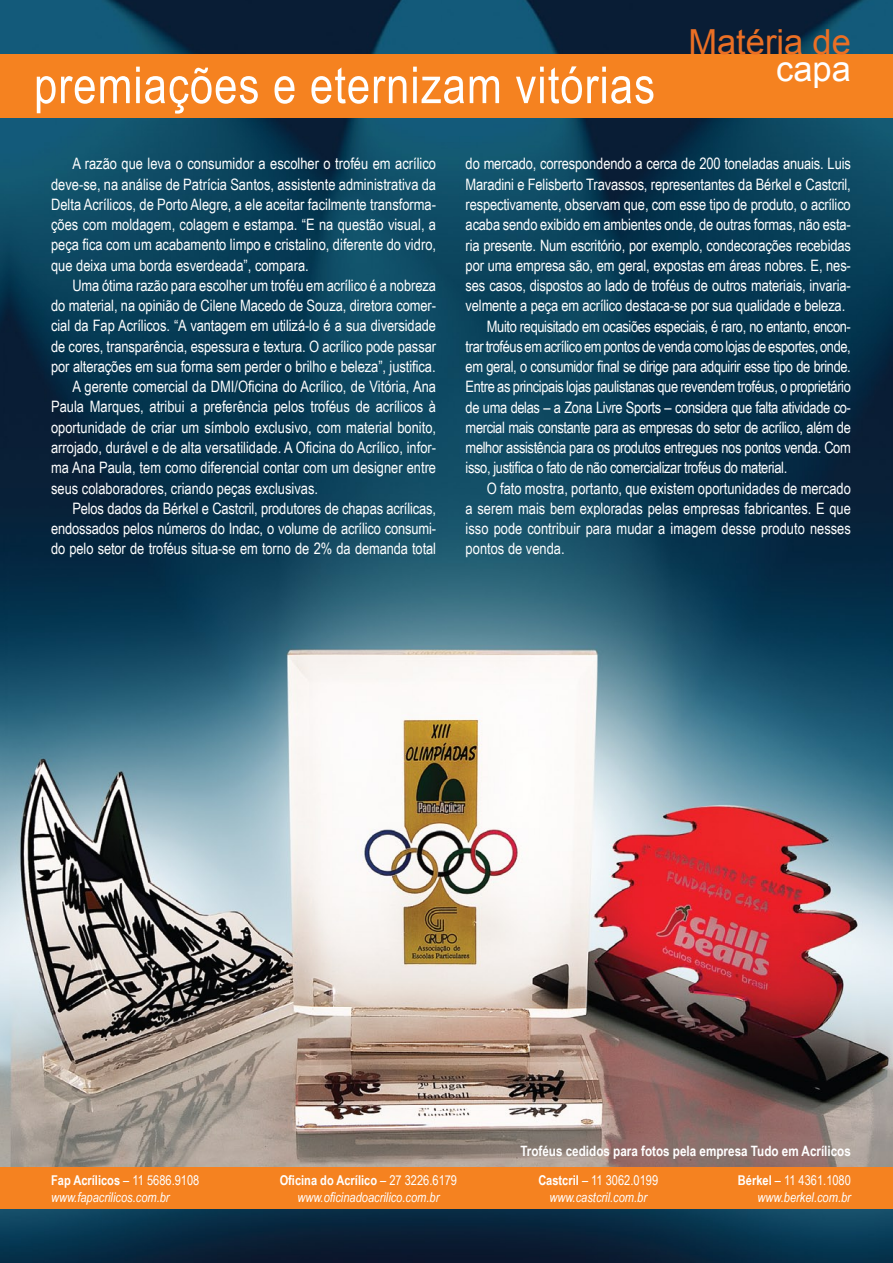
<style>
.page{position:relative;width:893px;height:1263px;background:#fff}
.page>*{position:absolute;margin:0;border:0;box-sizing:border-box;transform-origin:0 0}
.t1{font:51px "Arial Narrow";letter-spacing:.02em;color:#fff}
.t2{font:34.5px "Arial";color:#eb6f24}
.t3{font:34.5px "Arial";color:#fff}
.t4{font:15.75px/20.2px "Arial Narrow";letter-spacing:-.01em;color:#fff;text-align:justify}
.t5{font:700 14.25px "Arial Narrow";color:#fff}
.t6{font:italic 13.5px/17.1px "Arial Narrow";color:#fff;text-align:center}
.s1{font-weight:700;font-style:normal}
.s2{font-style:normal}
</style>
<div class="page">
<img style="left:0;top:0;width:893px;height:1263px">
<div style="left:0;top:54px;width:893px;height:63px;background:#f58220"></div>
<div style="left:0;top:1167px;width:893px;height:42px;background:#f58220"></div>
<h1 class="t1" style="left:34px;top:48px;width:622px">premiações e eternizam vitórias</h1>
<h2 class="t2" style="left:688px;top:19px;width:164px">Matéria de</h2>
<h2 class="t3" style="left:776px;top:46px;width:76px">capa</h2>
<p class="t4" style="left:51px;top:153px;width:387px;text-indent:21px">A razão que leva o consumidor a escolher o troféu em acrílico deve-se, na análise de Patrícia Santos, assistente administrativa da Delta Acrílicos, de Porto Alegre, a ele aceitar facilmente transforma&shy;ções com moldagem, colagem e estampa. “E na questão visual, a peça fica com um acabamento limpo e cristalino, diferente do vidro, que deixa uma borda esverdeada”, compara.</p>
<p class="t4" style="left:72px;top:275px;width:365px">Uma ótima razão para escolher um troféu em acrílico é a nobreza</p>
<p class="t4" style="left:51px;top:295px;width:387px">do material, na opinião de Cilene Macedo de Souza, diretora comer-</p>
<p class="t4" style="left:51px;top:315px;width:386px">cial da Fap Acrílicos. “A vantagem em utilizá-lo é a sua diversidade</p>
<p class="t4" style="left:51px;top:335px;width:386px">de cores, transparência, espessura e textura. O acrílico pode passar</p>
<p class="t4" style="left:51px;top:356px;width:386px">por alterações em sua forma sem perder o brilho e beleza”, justifica.</p>
<p class="t4" style="left:72px;top:376px;width:365px">A gerente comercial da DMI/Oficina do Acrílico, de Vitória, Ana</p>
<p class="t4" style="left:51px;top:396px;width:386px">Paula Marques, atribui a preferência pelos troféus de acrílicos à</p>
<p class="t4" style="left:51px;top:416px;width:387px">oportunidade de criar um símbolo exclusivo, com material bonito,</p>
<p class="t4" style="left:51px;top:437px;width:387px">arrojado, durável e de alta versatilidade. A Oficina do Acrílico, infor-</p>
<p class="t4" style="left:51px;top:457px;width:387px">ma Ana Paula, tem como diferencial contar com um designer entre</p>
<p class="t4" style="left:51px;top:477px;width:269px">seus colaboradores, criando peças exclusivas.</p>
<p class="t4" style="left:72px;top:497px;width:365px">Pelos dados da Bérkel e Castcril, produtores de chapas acrílicas,</p>
<p class="t4" style="left:51px;top:518px;width:386px">endossados pelos números do Indac, o volume de acrílico consumi-</p>
<p class="t4" style="left:51px;top:538px;width:386px">do pelo setor de troféus situa-se em torno de 2% da demanda total</p>
<p class="t4" style="left:466px;top:153px;width:387px">do mercado, correspondendo a cerca de 200 toneladas anuais. Luis</p>
<p class="t4" style="left:466px;top:173px;width:387px">Maradini e Felisberto Travassos, representantes da Bérkel e Castcril,</p>
<p class="t4" style="left:466px;top:194px;width:387px">respectivamente, observam que, com esse tipo de produto, o acrílico</p>
<p class="t4" style="left:466px;top:214px;width:387px">acaba sendo exibido em ambientes onde, de outras formas, não esta-</p>
<p class="t4" style="left:466px;top:234px;width:387px">ria presente. Num escritório, por exemplo, condecorações recebidas</p>
<p class="t4" style="left:466px;top:254px;width:387px">por uma empresa são, em geral, expostas em áreas nobres. E, nes-</p>
<p class="t4" style="left:466px;top:275px;width:387px">ses casos, dispostos ao lado de troféus de outros materiais, invaria-</p>
<p class="t4" style="left:466px;top:295px;width:381px">velmente a peça em acrílico destaca-se por sua qualidade e beleza.</p>
<p class="t4" style="left:487px;top:315px;width:365px">Muito requisitado em ocasiões especiais, é raro, no entanto, encon-</p>
<p class="t4" style="left:466px;top:335px;width:387px">trar troféus em acrílico em pontos de venda como lojas de esportes, onde,</p>
<p class="t4" style="left:466px;top:356px;width:387px">em geral, o consumidor final se dirige para adquirir esse tipo de brinde.</p>
<p class="t4" style="left:466px;top:376px;width:387px">Entre as principais lojas paulistanas que revendem troféus, o proprietário</p>
<p class="t4" style="left:466px;top:396px;width:387px">de uma delas – a Zona Livre Sports – considera que falta atividade co-</p>
<p class="t4" style="left:466px;top:417px;width:387px">mercial mais constante para as empresas do setor de acrílico, além de</p>
<p class="t4" style="left:466px;top:437px;width:387px">melhor assistência para os produtos entregues nos pontos venda. Com</p>
<p class="t4" style="left:466px;top:457px;width:323px">isso, justifica o fato de não comercializar troféus do material.</p>
<p class="t4" style="left:487px;top:477px;width:365px">O fato mostra, portanto, que existem oportunidades de mercado</p>
<p class="t4" style="left:466px;top:498px;width:387px">a serem mais bem exploradas pelas empresas fabricantes. E que</p>
<p class="t4" style="left:466px;top:518px;width:387px">isso pode contribuir para mudar a imagem desse produto nesses</p>
<p class="t4" style="left:466px;top:538px;width:101px">pontos de venda.</p>
<p class="t5" style="left:520px;top:1140px;width:332px">Troféus cedidos para fotos pela empresa Tudo em Acrílicos</p>
<p class="t6" style="left:51px;top:1171px;width:150px;text-align:left"><span class="s1">Fap Acrílicos</span> <span class="s2">– 11 5686.9108 </span>www.fapacrilicos.com.br</p>
<p class="t6" style="left:280px;top:1171px;width:179px"><span class="s1">Oficina do Acrílico</span> <span class="s2">– 27 3226.6179 </span>www.oficinadoacrilico.com.br</p>
<p class="t6" style="left:538px;top:1171px;width:121px"><span class="s1">Castcril</span> <span class="s2">– 11 3062.0199 </span>www.castcril.com.br</p>
<p class="t6" style="left:738px;top:1171px;width:115px;text-align:right"><span class="s1">Bérkel</span> <span class="s2">– 11 4361.1080 </span>www.berkel.com.br</p>
</div>
